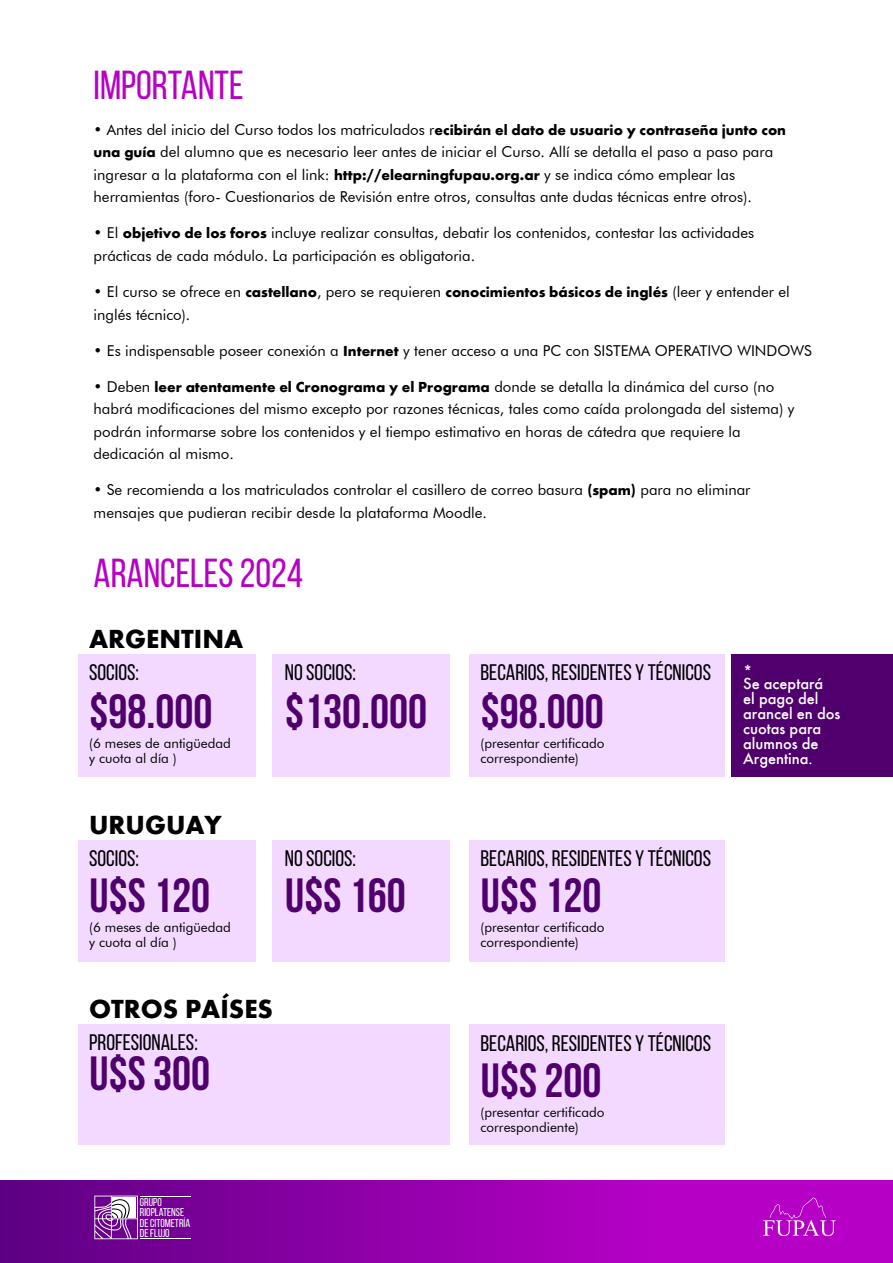
<style>
.page{position:relative;width:893px;height:1263px;background:#fff}
.page>*{position:absolute;margin:0;border:0;box-sizing:border-box;transform-origin:0 0}
.t1{font:700 48px "Bebas Neue";color:#50006d}
.t2{font:40.5px "Bebas Neue";color:#b700c6}
.t3{font:700 27px "Futura";color:#000}
.t4{font:22.5px "Bebas Neue";color:#000}
.t5{font:500 16.5px/15px "Futura";color:#fff}
.t6{font:15px/22.5px "Futura BT";color:#000}
.t7{font:13.5px/15px "Futura BT";color:#000}
.t8{font:11.4px/10.2px "Bebas Neue";color:#fff}
.s1{font-family:"Futura";font-weight:700}
</style>
<div class="page">
<div style="left:732px;top:654px;width:161px;height:123px;background:#50006d"></div>
<div style="left:78px;top:654px;width:178px;height:123px;background:#f3d9ff"></div>
<div style="left:272px;top:654px;width:178px;height:123px;background:#f3d9ff"></div>
<div style="left:469px;top:654px;width:256px;height:123px;background:#f3d9ff"></div>
<div style="left:469px;top:840px;width:256px;height:121px;background:#f3d9ff"></div>
<div style="left:78px;top:840px;width:178px;height:121px;background:#f3d9ff"></div>
<div style="left:272px;top:840px;width:178px;height:121px;background:#f3d9ff"></div>
<div style="left:469px;top:1024px;width:256px;height:120px;background:#f3d9ff"></div>
<div style="left:78px;top:1024px;width:372px;height:120px;background:#f3d9ff"></div>
<svg style="left:0;top:1180px;width:893px;height:83px;background:#9500ac"></svg>
<svg style="left:763px;top:1197px;width:73px;height:39px;background:#bf1fcc"></svg>
<svg style="left:94px;top:1196px;width:44px;height:43px"></svg>
<hr style="left:140px;top:1196px;width:50px;height:1px;background:#fff">
<hr style="left:140px;top:1238px;width:50px;height:1px;background:#fff">
<h2 class="t2" style="left:94px;top:63px;width:152px">IMPORTANTE</h2>
<p class="t6" style="left:94px;top:118px;width:694px">• Antes del inicio del Curso todos los matriculados r<span class="s1">ecibirán el dato de usuario y contraseña junto con una guía</span> del alumno que es necesario leer antes de iniciar el Curso. Allí se detalla el paso a paso para ingresar a la plataforma con el link: <span class="s1">http://elearningfupau.org.ar</span> y se indica cómo emplear las herramientas (foro- Cuestionarios de Revisión entre otros, consultas ante dudas técnicas entre otros).</p>
<p class="t6" style="left:94px;top:222px;width:662px">• El <span class="s1">objetivo de los foros</span> incluye realizar consultas, debatir los contenidos, contestar las actividades prácticas de cada módulo. La participación es obligatoria.</p>
<p class="t6" style="left:94px;top:280px;width:698px">• El curso se ofrece en <span class="s1">castellano</span>, pero se requieren <span class="s1">conocimientos básicos de inglés</span> (leer y entender el inglés técnico).</p>
<p class="t6" style="left:94px;top:339px;width:720px">• Es indispensable poseer conexión a <span class="s1">Internet</span> y tener acceso a una PC con SISTEMA OPERATIVO WINDOWS</p>
<p class="t6" style="left:94px;top:375px;width:702px">• Deben <span class="s1">leer atentamente el Cronograma y el Programa</span> donde se detalla la dinámica del curso (no habrá modificaciones del mismo excepto por razones técnicas, tales como caída prolongada del sistema) y podrán informarse sobre los contenidos y el tiempo estimativo en horas de cátedra que requiere la dedicación al mismo.</p>
<p class="t6" style="left:94px;top:478px;width:658px">• Se recomienda a los matriculados controlar el casillero de correo basura <span class="s1">(spam)</span> para no eliminar mensajes que pudieran recibir desde la plataforma Moodle.</p>
<h2 class="t2" style="left:94px;top:551px;width:211px">ARANCELES 2024</h2>
<h3 class="t3" style="left:89px;top:623px;width:156px">ARGENTINA</h3>
<h3 class="t4" style="left:89px;top:660px;width:51px">SOCIOS:</h3>
<h1 class="t1" style="left:90px;top:685px;width:124px">$98.000</h1>
<p class="t7" style="left:89px;top:735px;width:143px">(6 meses de antigüedad y cuota al día )</p>
<h3 class="t4" style="left:285px;top:660px;width:73px">NO SOCIOS:</h3>
<h1 class="t1" style="left:285px;top:685px;width:143px">$130.000</h1>
<h3 class="t4" style="left:480px;top:660px;width:232px">BECARIOS, RESIDENTES Y TÉCNICOS</h3>
<h1 class="t1" style="left:481px;top:685px;width:124px">$98.000</h1>
<p class="t7" style="left:480px;top:735px;width:125px">(presentar certificado correspondiente)</p>
<h3 class="t3" style="left:89px;top:808px;width:134px">URUGUAY</h3>
<h3 class="t4" style="left:89px;top:846px;width:51px">SOCIOS:</h3>
<h1 class="t1" style="left:90px;top:869px;width:122px">U$S 120</h1>
<p class="t7" style="left:89px;top:919px;width:143px">(6 meses de antigüedad y cuota al día )</p>
<h3 class="t4" style="left:480px;top:846px;width:232px">BECARIOS, RESIDENTES Y TÉCNICOS</h3>
<h3 class="t4" style="left:285px;top:846px;width:73px">NO SOCIOS:</h3>
<h1 class="t1" style="left:285px;top:869px;width:122px">U$S 160</h1>
<h1 class="t1" style="left:481px;top:869px;width:122px">U$S 120</h1>
<p class="t7" style="left:480px;top:919px;width:125px">(presentar certificado correspondiente)</p>
<h3 class="t3" style="left:89px;top:993px;width:185px">OTROS PAÍSES</h3>
<h3 class="t4" style="left:89px;top:1030px;width:110px">PROFESIONALES:</h3>
<h1 class="t1" style="left:90px;top:1047px;width:122px">U$S 300</h1>
<h3 class="t4" style="left:480px;top:1031px;width:232px">BECARIOS, RESIDENTES Y TÉCNICOS</h3>
<h1 class="t1" style="left:481px;top:1054px;width:122px">U$S 200</h1>
<p class="t7" style="left:480px;top:1104px;width:125px">(presentar certificado correspondiente)</p>
<p class="t8" style="left:140px;top:1197px;width:52px">GRUPO<br>RIOPLATENSE<br>DE CITOMETRÍA<br>DE FLUJO</p>
<p class="t5" style="left:743px;top:666px;width:82px;line-height:12px">*<br>Se aceptará</p>
<p class="t5" style="left:743px;top:691px;width:99px">el pago del arancel en dos cuotas para alumnos de<br>Argentina.</p>
</div>
